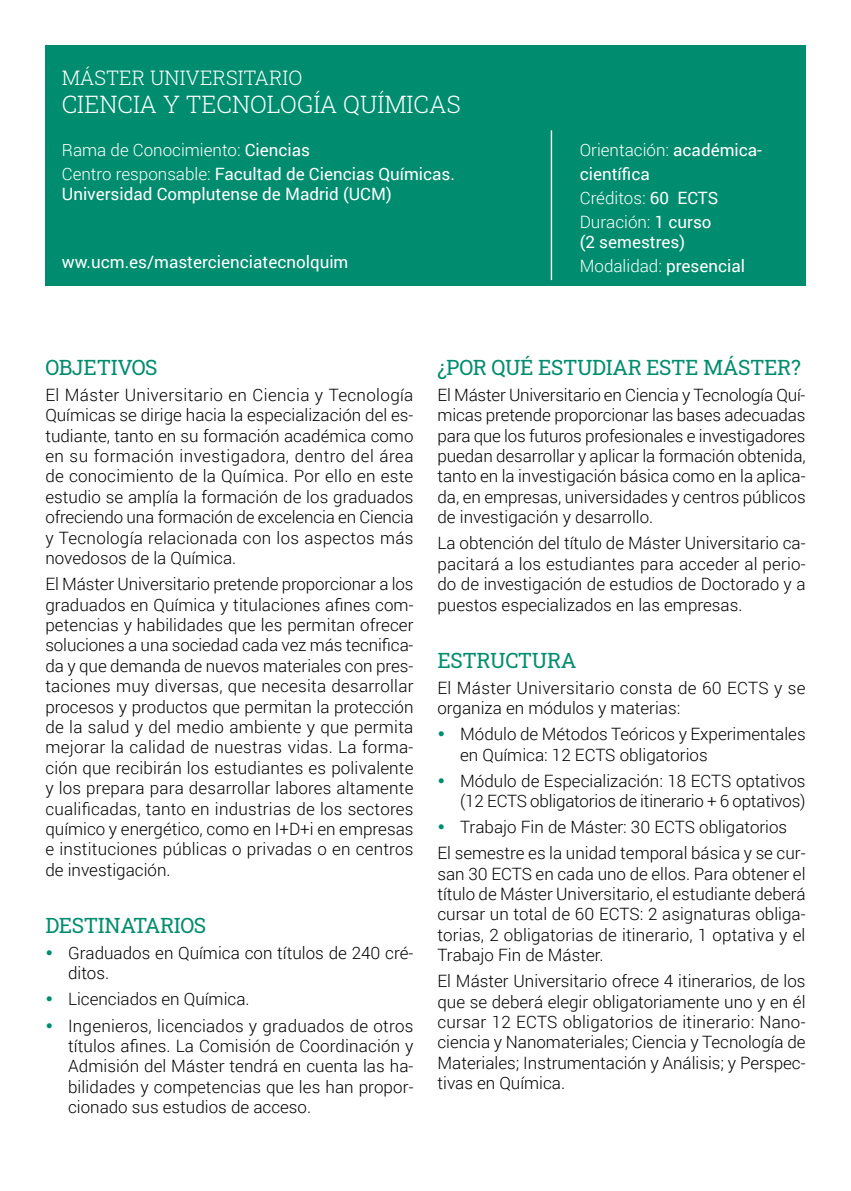
<style>
.page{position:relative;width:851px;height:1191px;background:#fff}
.page>*{position:absolute;margin:0;border:0;box-sizing:border-box;transform-origin:0 0}
.t1{font:300 24px "Roboto Slab";color:#fff}
.t2{font:21px "Roboto Slab";letter-spacing:-.02em;color:#008d6f}
.t3{font:300 20px "Roboto Slab";color:#fff}
.t4{font:300 17px/20.4px "Roboto";color:#000;text-align:justify}
.t5{font:17px/24px "Roboto";color:#fff}
.t6{font:300 17px/24px "Roboto";color:#fff}
.t7{font:300 17px/20.4px "Roboto";letter-spacing:.02em;color:#000}
.s1{font-weight:400}
.s2{font-weight:300}
</style>
<div class="page">
<div style="left:45px;top:45px;width:760px;height:240px;background:#008d6f"></div>
<hr style="left:550px;top:130px;width:2px;height:150px;background:#fff">
<p class="t3" style="left:62px;top:64px;width:242px">MÁSTER UNIVERSITARIO</p>
<h1 class="t1" style="left:62px;top:87px;width:400px">CIENCIA Y TECNOLOGÍA QUÍMICAS</h1>
<p class="t6" style="left:62px;top:138px;width:394px">Rama de Conocimiento: <span class="s1">Ciencias<br></span>Centro responsable: <span class="s1">Facultad de Ciencias Químicas.</span></p>
<p class="t5" style="left:62px;top:181px;width:331px">Universidad Complutense de Madrid (UCM)</p>
<p class="t5" style="left:62px;top:250px;width:288px">ww.ucm.es/mastercienciatecnolquim</p>
<p class="t5" style="left:579px;top:137px;width:183px"><span class="s2">Orientación:</span> académica&shy;científica<br><span class="s2">Créditos:</span> 60 ECTS<br><span class="s2">Duración:</span> 1 curso</p>
<p class="t5" style="left:579px;top:229px;width:167px">(2 semestres)<br><span class="s2">Modalidad:</span> presencial</p>
<p class="t2" style="left:45px;top:353px;width:114px">OBJETIVOS</p>
<p class="t4" style="left:45px;top:384px;width:369px">El Máster Universitario en Ciencia y Tecnología Químicas se dirige hacia la especialización del es&shy;tudiante, tanto en su formación académica como en su formación investigadora, dentro del área de conocimiento de la Química. Por ello en este estudio se amplía la formación de los graduados ofreciendo una formación de excelencia en Ciencia y Tecnología relacionada con los aspectos más novedosos de la Química.</p>
<p class="t4" style="left:45px;top:573px;width:369px">El Máster Universitario pretende proporcionar a los graduados en Química y titulaciones afines com&shy;petencias y habilidades que les permitan ofrecer soluciones a una sociedad cada vez más tecnifica&shy;da y que demanda de nuevos materiales con pres&shy;taciones muy diversas, que necesita desarrollar procesos y productos que permitan la protección de la salud y del medio ambiente y que permita mejorar la calidad de nuestras vidas. La forma&shy;ción que recibirán los estudiantes es polivalente y los prepara para desarrollar labores altamente cualificadas, tanto en industrias de los sectores químico y energético, como en I+D+i en empresas e instituciones públicas o privadas o en centros de investigación.</p>
<p class="t2" style="left:45px;top:911px;width:162px">DESTINATARIOS</p>
<p class="t4" style="left:68px;top:942px;width:347px">Graduados en Química con títulos de 240 cré&shy;ditos.</p>
<p class="t4" style="left:68px;top:985px;width:347px;line-height:26px">Licenciados en Química.<br>Ingenieros, licenciados y graduados de otros</p>
<p class="t4" style="left:68px;top:1035px;width:347px">títulos afines. La Comisión de Coordinación y Admisión del Máster tendrá en cuenta las ha&shy;bilidades y competencias que les han propor&shy;cionado sus estudios de acceso.</p>
<p class="t2" style="left:437px;top:353px;width:365px">¿POR QUÉ ESTUDIAR ESTE MÁSTER?</p>
<p class="t4" style="left:437px;top:384px;width:369px">El Máster Universitario en Ciencia y Tecnología Quí&shy;micas pretende proporcionar las bases adecuadas para que los futuros profesionales e investigadores puedan desarrollar y aplicar la formación obtenida, tanto en la investigación básica como en la aplica&shy;da, en empresas, universidades y centros públicos de investigación y desarrollo.</p>
<p class="t4" style="left:437px;top:532px;width:369px">La obtención del título de Máster Universitario ca&shy;pacitará a los estudiantes para acceder al perio&shy;do de investigación de estudios de Doctorado y a puestos especializados en las empresas.</p>
<p class="t2" style="left:437px;top:645px;width:141px">ESTRUCTURA</p>
<p class="t7" style="left:437px;top:677px;width:369px">El Máster Universitario consta de 60 ECTS y se organiza en módulos y materias:</p>
<p class="t4" style="left:460px;top:723px;width:347px">Módulo de Métodos Teóricos y Experimentales en Química: 12 ECTS obligatorios</p>
<p class="t4" style="left:460px;top:770px;width:347px">Módulo de Especialización: 18 ECTS optativos (12 ECTS obligatorios de itinerario + 6 optativos)</p>
<p class="t4" style="left:437px;top:813px;width:369px;line-height:26px;text-align:center">Trabajo Fin de Máster: 30 ECTS obligatorios<br>El semestre es la unidad temporal básica y se cur-</p>
<p class="t4" style="left:437px;top:862px;width:369px">san 30 ECTS en cada uno de ellos. Para obtener el título de Máster Universitario, el estudiante deberá cursar un total de 60 ECTS: 2 asignaturas obliga&shy;torias, 2 obligatorias de itinerario, 1 optativa y el Trabajo Fin de Máster.</p>
<p class="t4" style="left:437px;top:970px;width:369px">El Máster Universitario ofrece 4 itinerarios, de los que se deberá elegir obligatoriamente uno y en él cursar 12 ECTS obligatorios de itinerario: Nano&shy;ciencia y Nanomateriales; Ciencia y Tecnología de Materiales; Instrumentación y Análisis; y Perspec&shy;tivas en Química.</p>
</div>
